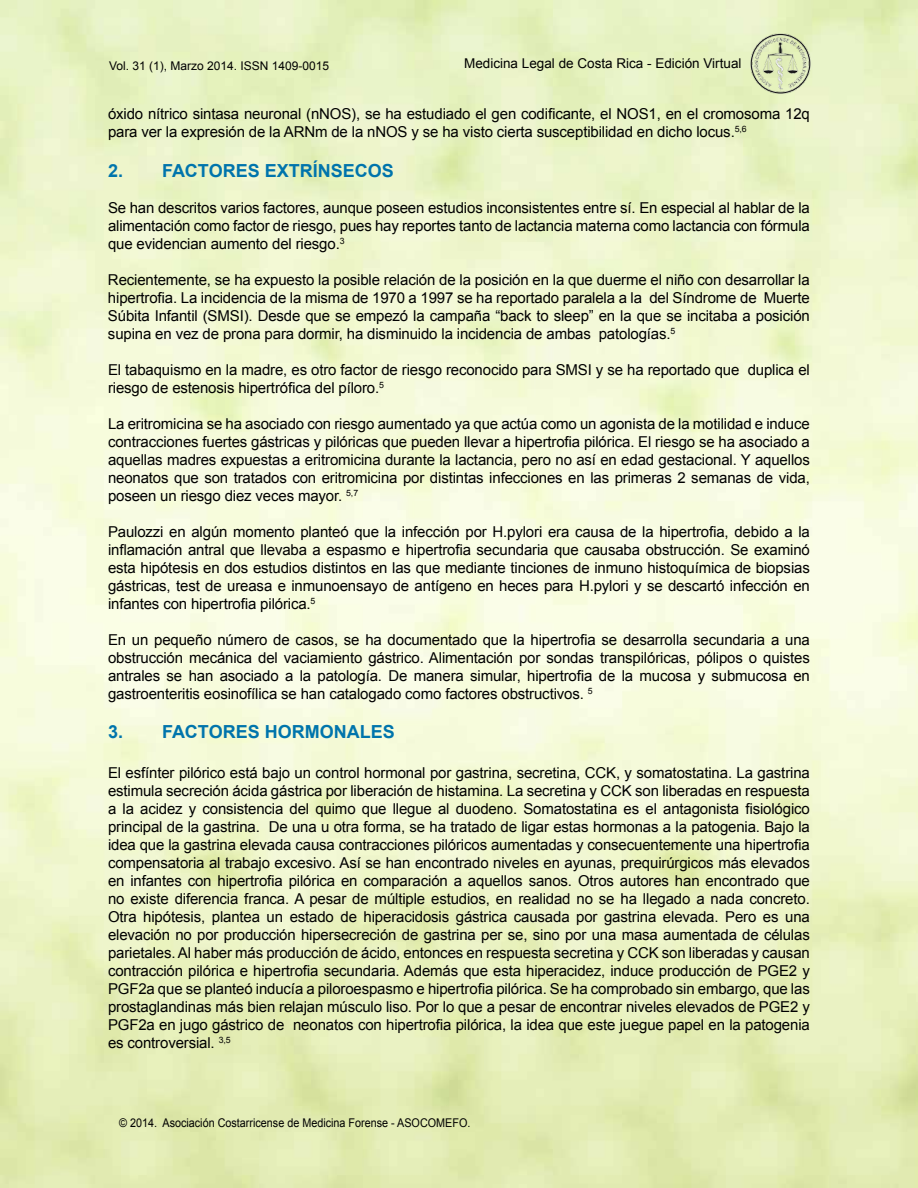
<style>
.page{position:relative;width:918px;height:1188px;background:#fff}
.page>*{position:absolute;margin:0;border:0;box-sizing:border-box;transform-origin:0 0}
.t1{font:700 18px "Arial";color:#0074ac}
.t2{font:15px/18px "Arial";letter-spacing:-.01em;color:#000;text-align:justify}
.t3{font:13.5px "Arial";color:#000}
.t4{font:12px "Arial";color:#000;scale:.9 1}
.t5{font:12px "Arial";color:#000}
</style>
<div class="page">
<img style="left:749px;top:32px;width:63px;height:64px">
<p class="t5" style="left:109px;top:58px;width:222px">Vol. 31 (1), Marzo 2014. ISSN 1409-0015</p>
<p class="t3" style="left:464px;top:54px;width:279px">Medicina Legal de Costa Rica - Edición Virtual</p>
<p class="t2" style="left:108px;top:105px;width:703px">óxido nítrico sintasa neuronal (nNOS), se ha estudiado el gen codificante, el NOS1, en el cromosoma 12q para ver la expresión de la ARNm de la nNOS y se ha visto cierta susceptibilidad en dicho locus.<sup>5,6</sup></p>
<p class="t1" style="left:108px;top:158px;width:287px">2. FACTORES EXTRÍNSECOS</p>
<p class="t2" style="left:108px;top:198px;width:703px">Se han descritos varios factores, aunque poseen estudios inconsistentes entre sí. En especial al hablar de la alimentación como factor de riesgo, pues hay reportes tanto de lactancia materna como lactancia con fórmula que evidencian aumento del riesgo.<sup>3</sup></p>
<p class="t2" style="left:108px;top:270px;width:703px">Recientemente, se ha expuesto la posible relación de la posición en la que duerme el niño con desarrollar la hipertrofia. La incidencia de la misma de 1970 a 1997 se ha reportado paralela a la del Síndrome de Muerte Súbita Infantil (SMSI). Desde que se empezó la campaña “back to sleep” en la que se incitaba a posición supina en vez de prona para dormir, ha disminuido la incidencia de ambas patologías.<sup>5</sup></p>
<p class="t2" style="left:108px;top:360px;width:703px">El tabaquismo en la madre, es otro factor de riesgo reconocido para SMSI y se ha reportado que duplica el riesgo de estenosis hipertrófica del píloro.<sup>5</sup></p>
<p class="t2" style="left:108px;top:414px;width:703px">La eritromicina se ha asociado con riesgo aumentado ya que actúa como un agonista de la motilidad e induce contracciones fuertes gástricas y pilóricas que pueden llevar a hipertrofia pilórica. El riesgo se ha asociado a aquellas madres expuestas a eritromicina durante la lactancia, pero no así en edad gestacional. Y aquellos neonatos que son tratados con eritromicina por distintas infecciones en las primeras 2 semanas de vida, poseen un riesgo diez veces mayor. <sup>5,7</sup></p>
<p class="t2" style="left:108px;top:522px;width:703px">Paulozzi en algún momento planteó que la infección por H.pylori era causa de la hipertrofia, debido a la inflamación antral que llevaba a espasmo e hipertrofia secundaria que causaba obstrucción. Se examinó esta hipótesis en dos estudios distintos en las que mediante tinciones de inmuno histoquímica de biopsias gástricas, test de ureasa e inmunoensayo de antígeno en heces para H.pylori y se descartó infección en infantes con hipertrofia pilórica.<sup>5</sup></p>
<p class="t2" style="left:108px;top:630px;width:703px">En un pequeño número de casos, se ha documentado que la hipertrofia se desarrolla secundaria a una obstrucción mecánica del vaciamiento gástrico. Alimentación por sondas transpilóricas, pólipos o quistes antrales se han asociado a la patología. De manera simular, hipertrofia de la mucosa y submucosa en gastroenteritis eosinofílica se han catalogado como factores obstructivos. <sup>5</sup></p>
<p class="t1" style="left:108px;top:720px;width:288px">3. FACTORES HORMONALES</p>
<p class="t2" style="left:108px;top:764px;width:703px">El esfínter pilórico está bajo un control hormonal por gastrina, secretina, CCK, y somatostatina. La gastrina estimula secreción ácida gástrica por liberación de histamina. La secretina y CCK son liberadas en respuesta a la acidez y consistencia del quimo que llegue al duodeno. Somatostatina es el antagonista fisiológico principal de la gastrina. De una u otra forma, se ha tratado de ligar estas hormonas a la patogenia. Bajo la idea que la gastrina elevada causa contracciones pilóricos aumentadas y consecuentemente una hipertrofia compensatoria al trabajo excesivo. Así se han encontrado niveles en ayunas, prequirúrgicos más elevados en infantes con hipertrofia pilórica en comparación a aquellos sanos. Otros autores han encontrado que no existe diferencia franca. A pesar de múltiple estudios, en realidad no se ha llegado a nada concreto.<br>Otra hipótesis, plantea un estado de hiperacidosis gástrica causada por gastrina elevada. Pero es una elevación no por producción hipersecreción de gastrina per se, sino por una masa aumentada de células parietales. Al haber más producción de ácido, entonces en respuesta secretina y CCK son liberadas y causan contracción pilórica e hipertrofia secundaria. Además que esta hiperacidez, induce producción de PGE2 y PGF2a que se planteó inducía a piloroespasmo e hipertrofia pilórica. Se ha comprobado sin embargo, que las prostaglandinas más bien relajan músculo liso. Por lo que a pesar de encontrar niveles elevados de PGE2 y PGF2a en jugo gástrico de neonatos con hipertrofia pilórica, la idea que este juegue papel en la patogenia es controversial. <sup>3,5</sup></p>
<p class="t4" style="left:119px;top:1115px;width:392px">© 2014. Asociación Costarricense de Medicina Forense - ASOCOMEFO.</p>
</div>
